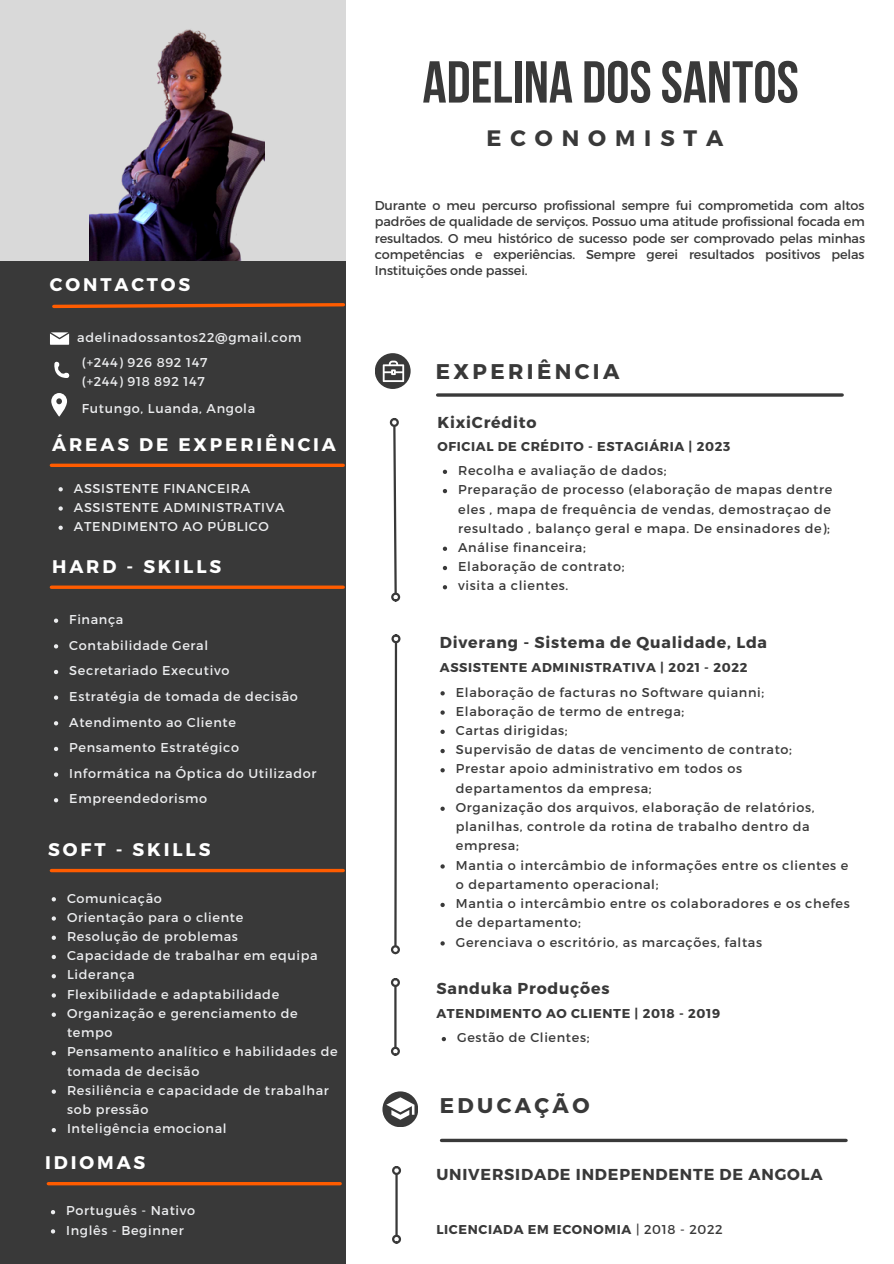
<style>
.page{position:relative;width:894px;height:1264px;background:#fff}
.page>*{position:absolute;margin:0;border:0;box-sizing:border-box;transform-origin:0 0}
.t1{font:58.95px "Bebas Neue Cyrillic";color:#393939}
.t2{font:700 22.35px "Montserrat";letter-spacing:.4em;color:#393939}
.t3{font:700 21.3px "Montserrat";letter-spacing:.155em;color:#393939}
.t4{font:700 18.3px "Montserrat";letter-spacing:.16em;color:#fff}
.t5{font:700 15.75px "Montserrat";letter-spacing:.05em;color:#393939}
.t6{font:12.75px/19.2px "Montserrat";letter-spacing:.05em;color:#393939}
.t7{font:12.75px/19.2px "Montserrat";letter-spacing:.05em;color:#ecedef}
.t8{font:700 12.75px "Montserrat";letter-spacing:.05em;color:#393939}
.s1{font-weight:400}
</style>
<div class="page">
<div style="left:0;top:260px;width:345px;height:1003px;background:#393939"></div>
<svg style="left:51px;top:463px;width:292px;height:4px"></svg>
<svg style="left:437px;top:393px;width:405px;height:4px"></svg>
<svg style="left:51px;top:585px;width:292px;height:4px"></svg>
<svg style="left:51px;top:868px;width:292px;height:4px"></svg>
<div style="left:374px;top:353px;width:36px;height:36px;background:#393939;border-radius:50%"></div>
<div style="left:382px;top:1091px;width:36px;height:36px;background:#393939;border-radius:50%"></div>
<svg style="left:386px;top:1097px;width:28px;height:22px"></svg>
<svg style="left:393px;top:426px;width:4px;height:166px"></svg>
<div style="left:389px;top:418px;width:10px;height:9px;border:2px solid #393939;border-radius:50%"></div>
<div style="left:391px;top:592px;width:9px;height:9px;border:2px solid #393939;border-radius:50%"></div>
<svg style="left:394px;top:643px;width:4px;height:302px"></svg>
<div style="left:391px;top:634px;width:9px;height:9px;border:2px solid #393939;border-radius:50%"></div>
<div style="left:391px;top:945px;width:9px;height:9px;border:2px solid #393939;border-radius:50%"></div>
<svg style="left:441px;top:1138px;width:404px;height:4px;fill:#393939"></svg>
<svg style="left:382px;top:360px;width:22px;height:22px"></svg>
<svg style="left:58px;top:487px;width:5px;height:4px"></svg>
<svg style="left:58px;top:506px;width:5px;height:4px"></svg>
<svg style="left:58px;top:525px;width:5px;height:5px"></svg>
<svg style="left:54px;top:618px;width:4px;height:5px"></svg>
<svg style="left:54px;top:644px;width:4px;height:4px"></svg>
<svg style="left:54px;top:670px;width:4px;height:4px"></svg>
<svg style="left:54px;top:695px;width:4px;height:4px"></svg>
<svg style="left:54px;top:721px;width:4px;height:4px"></svg>
<svg style="left:54px;top:746px;width:4px;height:5px"></svg>
<svg style="left:54px;top:772px;width:4px;height:4px"></svg>
<svg style="left:54px;top:798px;width:4px;height:4px"></svg>
<svg style="left:442px;top:469px;width:5px;height:5px"></svg>
<svg style="left:442px;top:489px;width:5px;height:4px"></svg>
<svg style="left:442px;top:546px;width:5px;height:5px"></svg>
<svg style="left:442px;top:566px;width:5px;height:4px"></svg>
<svg style="left:442px;top:585px;width:5px;height:4px"></svg>
<svg style="left:440px;top:691px;width:4px;height:4px"></svg>
<svg style="left:440px;top:710px;width:4px;height:4px"></svg>
<svg style="left:440px;top:729px;width:4px;height:5px"></svg>
<svg style="left:440px;top:749px;width:4px;height:4px"></svg>
<svg style="left:440px;top:768px;width:4px;height:4px"></svg>
<svg style="left:440px;top:806px;width:4px;height:5px"></svg>
<svg style="left:440px;top:864px;width:4px;height:4px"></svg>
<svg style="left:440px;top:902px;width:4px;height:5px"></svg>
<svg style="left:440px;top:941px;width:4px;height:4px"></svg>
<div style="left:0;top:0;width:345px;height:260px;background:#d9d9d9"></div>
<img style="left:90px;top:29px;width:174px;height:232px">
<hr style="left:394px;top:987px;width:2px;height:59px;background:#393939">
<div style="left:391px;top:978px;width:9px;height:9px;border:2px solid #393939;border-radius:50%"></div>
<div style="left:391px;top:1046px;width:9px;height:9px;border:2px solid #393939;border-radius:50%"></div>
<svg style="left:441px;top:1037px;width:5px;height:4px"></svg>
<svg style="left:52px;top:897px;width:4px;height:4px"></svg>
<svg style="left:52px;top:916px;width:4px;height:4px"></svg>
<svg style="left:52px;top:935px;width:4px;height:4px"></svg>
<svg style="left:52px;top:954px;width:4px;height:5px"></svg>
<svg style="left:52px;top:974px;width:4px;height:4px"></svg>
<svg style="left:52px;top:993px;width:4px;height:4px"></svg>
<svg style="left:52px;top:1012px;width:4px;height:4px"></svg>
<svg style="left:52px;top:1051px;width:4px;height:4px"></svg>
<svg style="left:52px;top:1089px;width:4px;height:4px"></svg>
<svg style="left:52px;top:1128px;width:4px;height:4px"></svg>
<svg style="left:48px;top:1182px;width:292px;height:3px"></svg>
<svg style="left:51px;top:1210px;width:4px;height:4px"></svg>
<svg style="left:51px;top:1229px;width:4px;height:4px"></svg>
<hr style="left:395px;top:1174px;width:2px;height:60px;background:#393939">
<div style="left:392px;top:1165px;width:9px;height:9px;border:2px solid #393939;border-radius:50%"></div>
<div style="left:392px;top:1234px;width:9px;height:9px;border:2px solid #393939;border-radius:50%"></div>
<svg style="left:52px;top:301px;width:294px;height:9px"></svg>
<svg style="left:54px;top:361px;width:16px;height:17px"></svg>
<svg style="left:50px;top:332px;width:19px;height:13px"></svg>
<svg style="left:51px;top:393px;width:16px;height:23px"></svg>
<p class="t4" style="left:50px;top:272px;width:142px">CONTACTOS</p>
<p class="t7" style="left:77px;top:327px;width:226px">adelinadossantos22@gmail.com</p>
<p class="t7" style="left:82px;top:352px;width:127px">(+244) 926 892 147</p>
<p class="t7" style="left:82px;top:371px;width:124px">(+244) 918 892 147</p>
<p class="t7" style="left:82px;top:398px;width:175px">Futungo, Luanda, Angola</p>
<p class="t4" style="left:52px;top:432px;width:285px">ÁREAS DE EXPERIÊNCIA</p>
<p class="t7" style="left:74px;top:477px;width:178px">ASSISTENTE FINANCEIRA</p>
<p class="t7" style="left:74px;top:497px;width:212px">ASSISTENTE ADMINISTRATIVA</p>
<p class="t7" style="left:74px;top:516px;width:196px">ATENDIMENTO AO PÚBLICO</p>
<p class="t4" style="left:52px;top:554px;width:171px">HARD - SKILLS</p>
<p class="t7" style="left:69px;top:609px;width:56px">Finança</p>
<p class="t7" style="left:69px;top:634px;width:140px">Contabilidade Geral</p>
<p class="t7" style="left:69px;top:660px;width:162px">Secretariado Executivo</p>
<p class="t7" style="left:69px;top:686px;width:230px">Estratégia de tomada de decisão</p>
<p class="t7" style="left:69px;top:711px;width:168px">Atendimento ao Cliente</p>
<p class="t7" style="left:69px;top:737px;width:171px">Pensamento Estratégico</p>
<p class="t7" style="left:69px;top:763px;width:249px">Informática na Óptica do Utilizador</p>
<p class="t7" style="left:69px;top:788px;width:139px">Empreendedorismo</p>
<p class="t4" style="left:48px;top:837px;width:164px">SOFT - SKILLS</p>
<p class="t7" style="left:67px;top:887px;width:96px">Comunicação</p>
<p class="t7" style="left:67px;top:907px;width:178px">Orientação para o cliente</p>
<p class="t7" style="left:67px;top:926px;width:172px">Resolução de problemas</p>
<p class="t7" style="left:67px;top:945px;width:252px">Capacidade de trabalhar em equipa</p>
<p class="t7" style="left:67px;top:964px;width:69px">Liderança</p>
<p class="t7" style="left:67px;top:983px;width:213px">Flexibilidade e adaptabilidade</p>
<p class="t7" style="left:67px;top:1003px;width:232px">Organização e gerenciamento de tempo</p>
<p class="t7" style="left:67px;top:1041px;width:272px">Pensamento analítico e habilidades de tomada de decisão</p>
<p class="t7" style="left:67px;top:1080px;width:263px">Resiliência e capacidade de trabalhar sob pressão</p>
<p class="t7" style="left:67px;top:1118px;width:161px">Inteligência emocional</p>
<p class="t4" style="left:45px;top:1150px;width:102px">IDIOMAS</p>
<p class="t7" style="left:66px;top:1200px;width:130px">Português - Nativo</p>
<p class="t7" style="left:66px;top:1219px;width:119px">Inglês - Beginner</p>
<p class="t1" style="left:422px;top:58px;width:377px">ADELINA DOSSANTOS</p>
<p class="t2" style="left:486px;top:123px;width:238px">ECONOMISTA</p>
<p class="t6" style="left:374px;top:197px;width:491px;line-height:16px;text-align:justify">Durante o meu percurso profissional sempre fui comprometida com altos padrões de qualidade de serviços. Possuo uma atitude profissional focada em resultados. O meu histórico de sucesso pode ser comprovado pelas minhas competências e experiências. Sempre gerei resultados positivos pelas Instituições onde passei.</p>
<p class="t3" style="left:436px;top:357px;width:185px">EXPERIÊNCIA</p>
<p class="t5" style="left:437px;top:412px;width:101px">KixiCrédito</p>
<p class="t8" style="left:437px;top:438px;width:294px">OFICIAL DE CRÉDITO - ESTAGIÁRIA | 2023</p>
<p class="t6" style="left:458px;top:460px;width:210px">Recolha e avaliação de dados;</p>
<p class="t6" style="left:458px;top:479px;width:375px;text-align:justify">Preparação de processo (elaboração de mapas dentre eles , mapa de frequência de vendas, demostraçao de resultado , balanço geral e mapa. De ensinadores de);</p>
<p class="t6" style="left:458px;top:537px;width:129px">Análise financeira;</p>
<p class="t6" style="left:458px;top:556px;width:168px">Elaboração de contrato;</p>
<p class="t6" style="left:458px;top:575px;width:112px">visita a clientes.</p>
<p class="t5" style="left:439px;top:632px;width:329px">Diverang - Sistema de Qualidade, Lda</p>
<p class="t8" style="left:439px;top:659px;width:309px">ASSISTENTE ADMINISTRATIVA | 2021 - 2022</p>
<p class="t6" style="left:455px;top:681px;width:310px">Elaboração de facturas no Software quianni;</p>
<p class="t6" style="left:455px;top:701px;width:230px">Elaboração de termo de entrega;</p>
<p class="t6" style="left:455px;top:720px;width:113px">Cartas dirigidas;</p>
<p class="t6" style="left:455px;top:739px;width:337px">Supervisão de datas de vencimento de contrato;</p>
<p class="t6" style="left:455px;top:758px;width:288px">Prestar apoio administrativo em todos os departamentos da empresa;</p>
<p class="t6" style="left:455px;top:797px;width:360px">Organização dos arquivos, elaboração de relatórios, planilhas, controle da rotina de trabalho dentro da empresa;</p>
<p class="t6" style="left:455px;top:854px;width:394px">Mantia o intercâmbio de informações entre os clientes e o departamento operacional;</p>
<p class="t6" style="left:455px;top:893px;width:395px">Mantia o intercâmbio entre os colaboradores e os chefes de departamento;</p>
<p class="t6" style="left:455px;top:931px;width:307px">Gerenciava o escritório, as marcações, faltas</p>
<p class="t5" style="left:436px;top:977px;width:174px">Sanduka Produções</p>
<p class="t8" style="left:436px;top:1005px;width:285px">ATENDIMENTO AO CLIENTE | 2018 - 2019</p>
<p class="t6" style="left:457px;top:1027px;width:134px">Gestão de Clientes;</p>
<p class="t3" style="left:439px;top:1091px;width:151px">EDUCAÇÃO</p>
<p class="t5" style="left:436px;top:1163px;width:387px">UNIVERSIDADE INDEPENDENTE DE ANGOLA</p>
<p class="t8" style="left:436px;top:1220px;width:288px">LICENCIADA EM ECONOMIA <span class="s1">| 2018 - 2022</span></p>
</div>
